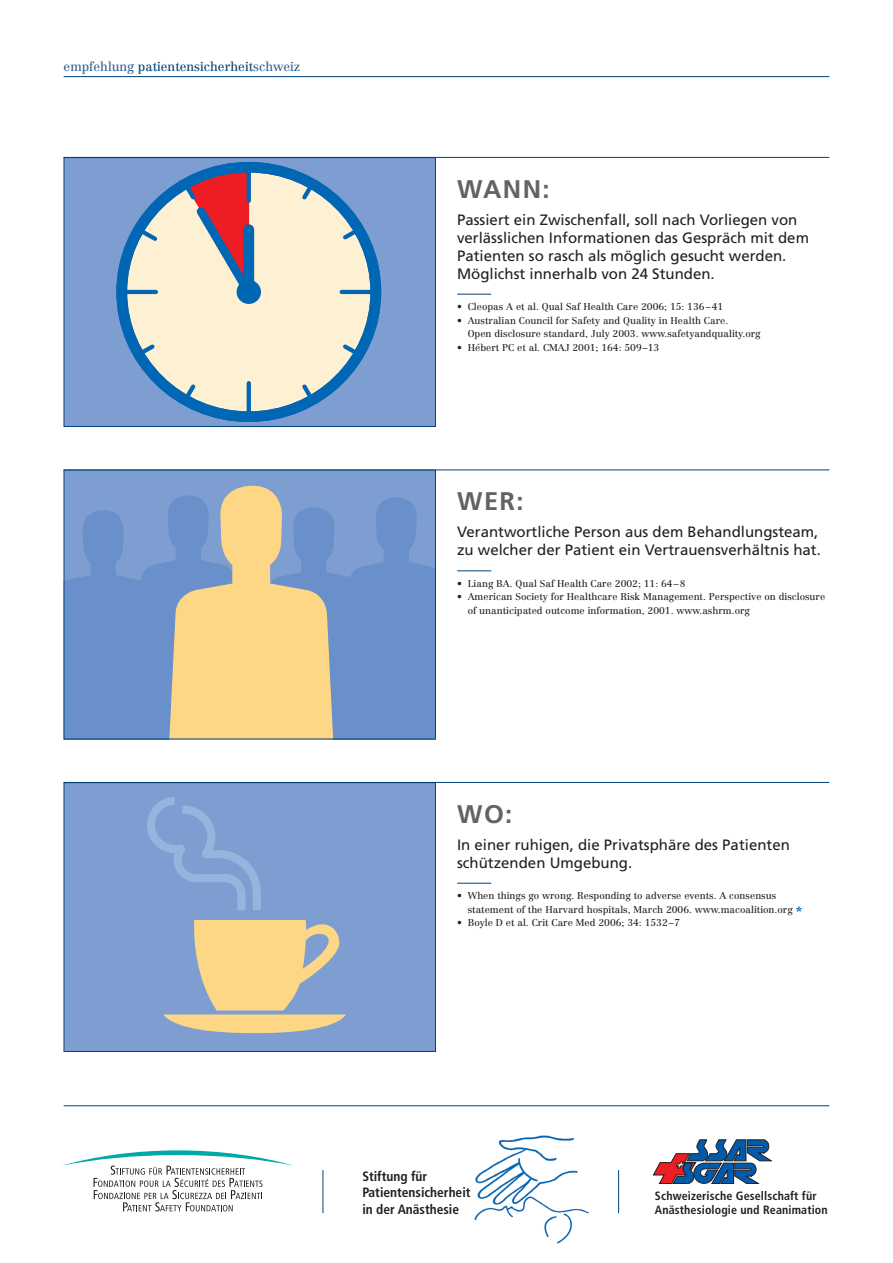
<style>
.page{position:relative;width:893px;height:1263px;background:#fff}
.page>*{position:absolute;margin:0;border:0;box-sizing:border-box;transform-origin:0 0}
.t1{font:700 25.5px "Frutiger";letter-spacing:.055em;color:#636366}
.t2{font:15px/18px "Frutiger";color:#231f20}
.t3{font:700 condensed 13.5px/16.4px "Frutiger";color:#231f20}
.t4{font:12.75px "Centennial";color:#004279}
.t5{font:700 condensed 12px/13.5px "Frutiger";letter-spacing:.01em;color:#231f20}
.t6{font:9.75px/13.5px "Centennial";color:#231f20}
.s1{color:#305f94}
.s2{font-weight:700;font-size:13.5px;color:#0166b3}
</style>
<div class="page">
<hr style="left:64px;top:76px;width:765px;height:1px;background:#004279">
<hr style="left:64px;top:470px;width:765px;height:1px;background:#004279">
<hr style="left:457px;top:294px;width:34px;height:1px;background:#004279">
<hr style="left:64px;top:157px;width:765px;height:1px;background:#004279">
<hr style="left:64px;top:1105px;width:765px;height:1px;background:#004279">
<hr style="left:457px;top:571px;width:34px;height:1px;background:#004279">
<hr style="left:64px;top:782px;width:765px;height:1px;background:#004279">
<hr style="left:457px;top:883px;width:34px;height:1px;background:#004279">
<svg style="left:62px;top:1150px;width:231px;height:61px"></svg>
<img style="left:474px;top:1135px;width:115px;height:108px">
<svg style="left:653px;top:1140px;width:118px;height:44px"></svg>
<hr style="left:322px;top:1170px;width:1px;height:43px;background:#004279">
<hr style="left:618px;top:1170px;width:1px;height:43px;background:#004279">
<div style="left:64px;top:158px;width:371px;height:268px;background:#7e9ed2"></div>
<svg style="left:122px;top:167px;width:254px;height:250px;background:#99b9c6"></svg>
<svg style="left:247px;top:404px;width:4px;height:6px"></svg>
<hr style="left:124px;top:290px;width:32px;height:4px;background:#0166b3">
<hr style="left:341px;top:290px;width:33px;height:4px;background:#0166b3">
<div style="left:116px;top:162px;width:265px;height:260px;border:11px solid #0166b3;border-radius:50%"></div>
<svg style="left:134px;top:164px;width:229px;height:240px;background:#cfcac4"></svg>
<div style="left:243px;top:230px;width:11px;height:58px;background:#0166b3"></div>
<div style="left:64px;top:157px;width:372px;height:270px;border:1px solid #004279"></div>
<div style="left:64px;top:470px;width:371px;height:269px;background:#7e9ed2"></div>
<svg style="left:66px;top:486px;width:368px;height:251px"></svg>
<div style="left:64px;top:470px;width:372px;height:269px;border:1px solid #004279"></div>
<div style="left:64px;top:783px;width:371px;height:269px;background:#7e9ed2"></div>
<svg style="left:147px;top:797px;width:199px;height:236px"></svg>
<div style="left:64px;top:782px;width:372px;height:270px;border:1px solid #004279"></div>
<h3 class="t4" style="left:64px;top:62px;width:238px"><span class="s1">empfehlung</span> patientensicherheit<span class="s1">schweiz</span></h3>
<h1 class="t1" style="left:457px;top:179px;width:94px">WANN:</h1>
<h2 class="t2" style="left:457px;top:212px;width:353px">Passiert ein Zwischenfall, soll nach Vorliegen von verlässlichen Informationen das Gespräch mit dem Patienten so rasch als möglich gesucht werden.<br>Möglichst innerhalb von 24 Stunden.</h2>
<p class="t6" style="left:457px;top:301px;width:268px">• Cleopas A et al. Qual Saf Health Care 2006; 15: 136–41</p>
<p class="t6" style="left:468px;top:314px;width:294px;text-indent:-11px">• Australian Council for Safety and Quality in Health Care.<br>Open disclosure standard, July 2003. www.safetyandquality.org</p>
<p class="t6" style="left:457px;top:341px;width:204px">• Hébert PC et al. CMAJ 2001; 164: 509–13</p>
<h1 class="t1" style="left:457px;top:491px;width:68px">WER:</h1>
<h2 class="t2" style="left:457px;top:524px;width:365px">Verantwortliche Person aus dem Behandlungsteam, zu welcher der Patient ein Vertrauensverhältnis hat.</h2>
<p class="t6" style="left:457px;top:578px;width:230px">• Liang BA. Qual Saf Health Care 2002; 11: 64–8</p>
<p class="t6" style="left:468px;top:591px;width:359px;text-indent:-11px">• American Society for Healthcare Risk Management. Perspective on disclosure of unanticipated outcome information, 2001. www.ashrm.org</p>
<h1 class="t1" style="left:457px;top:804px;width:57px">WO:</h1>
<h2 class="t2" style="left:457px;top:837px;width:334px">In einer ruhigen, die Privatsphäre des Patienten schützenden Umgebung.</h2>
<p class="t6" style="left:468px;top:890px;width:336px;text-indent:-11px">• When things go wrong. Responding to adverse events. A consensus statement of the Harvard hospitals, March 2006. www.macoalition.org <span class="s2">*</span></p>
<p class="t6" style="left:457px;top:917px;width:224px">• Boyle D et al. Crit Care Med 2006; 34: 1532–7</p>
<h3 class="t3" style="left:362px;top:1169px;width:110px">Stiftung für<br>Patientensicherheit in der Anästhesie</h3>
<p class="t5" style="left:655px;top:1190px;width:174px">Schweizerische Gesellschaft für<br>Anästhesiologie und Reanimation</p>
</div>
